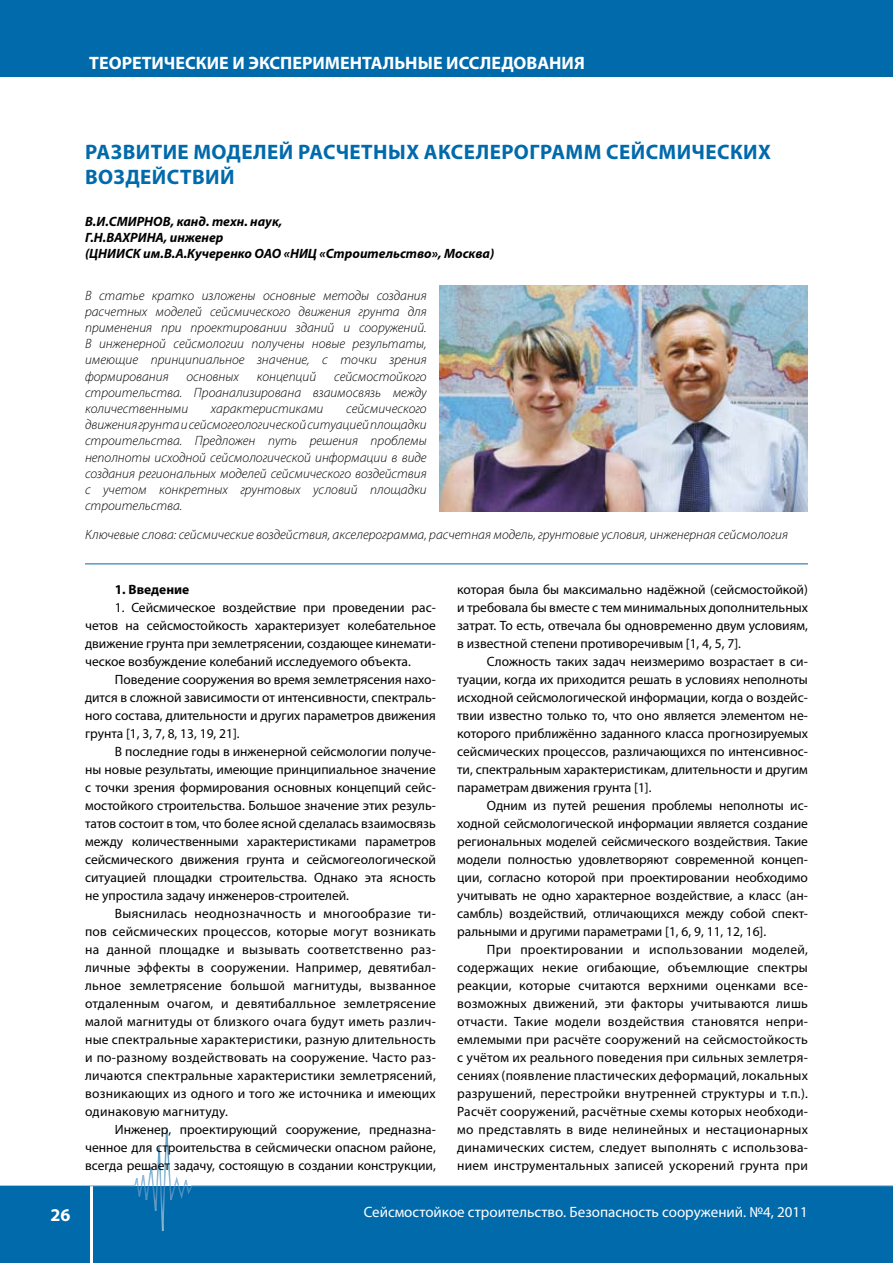
<style>
.page{position:relative;width:893px;height:1263px;background:#fff}
.page>*{position:absolute;margin:0;border:0;box-sizing:border-box;transform-origin:0 0}
.t1{font:700 21px "Myriad Pro";letter-spacing:.02em;color:#006aab}
.t2{font:700 18px "Myriad Pro";color:#fff}
.t3{font:15px "Myriad Pro";color:#fff}
.t4{font:13.5px "Myriad Pro";color:#000}
.t5{font:13.5px "Myriad Pro";letter-spacing:.02em;color:#000}
.t6{font:italic 300 13.5px/16.2px "Myriad Pro";color:#000;text-align:justify}
.t7{font:italic 700 13.5px/16.2px "Myriad Pro";color:#000}
.t8{font:700 13.5px "Myriad Pro";color:#000}
</style>
<div class="page">
<div style="left:0;top:0;width:893px;height:77px;background:#006aab"></div>
<div style="left:94px;top:1186px;width:799px;height:77px;background:#006aab"></div>
<svg style="left:0;top:1130px;width:893px;height:102px"></svg>
<div style="left:0;top:1186px;width:89px;height:77px;background:#006aab"></div>
<hr style="left:892px;top:1186px;width:1px;height:77px;background:#006aab">
<img style="left:439px;top:286px;width:369px;height:225px">
<hr style="left:85px;top:563px;width:723px;height:1px;background:#006aab">
<p class="t2" style="left:89px;top:51px;width:497px">ТЕОРЕТИЧЕСКИЕ И ЭКСПЕРИМЕНТАЛЬНЫЕ ИССЛЕДОВАНИЯ</p>
<p class="t1" style="left:85px;top:138px;width:14px">развитие</p>
<p class="t1" style="left:193px;top:138px;width:119px">МОДЕЛей расчетных</p>
<p class="t1" style="left:424px;top:138px;width:15px">акселерограмм</p>
<p class="t1" style="left:606px;top:138px;width:151px">СЕЙСМИЧЕСКих</p>
<p class="t1" style="left:85px;top:163px;width:148px">ВОЗДЕЙСТВИй</p>
<p class="t7" style="left:85px;top:212px;width:411px">В.И.СМИРНОВ, канд. техн. наук,<br>Г.Н.ВАХРИНА, инженер<br>(ЦНИИСК им.В.А.Кучеренко ОАО «НИЦ «Строительство», Москва)</p>
<p class="t6" style="left:85px;top:287px;width:343px">В статье кратко изложены основные методы создания расчетных моделей сейсмического движения грунта для применения при проектировании зданий и сооружений.<br>В инженерной сейсмологии получены новые результаты, имеющие принципиальное значение, с точки зрения формирования</p>
<p class="t6" style="left:85px;top:368px;width:343px;text-indent:249px">сейсмостойкого строительства. Проанализирована взаимосвязь между количественными</p>
<p class="t6" style="left:187px;top:368px;width:54px">основных</p>
<p class="t6" style="left:257px;top:368px;width:61px">концепций</p>
<p class="t6" style="left:85px;top:400px;width:343px;text-indent:261px">сейсмического движения грунта и сейсмогеологической ситуацией площадки строительства. Предложен путь решения проблемы неполноты исходной сейсмологической информации в виде создания региональных моделей сейсмического воздействия с учетом конкретных грунтовых условий площадки строительства.</p>
<p class="t6" style="left:85px;top:526px;width:704px">Ключевые слова: сейсмические воздействия, акселерограмма, расчетная модель, грунтовые условия, инженерная сейсмология</p>
<p class="t6" style="left:211px;top:400px;width:114px">характеристиками</p>
<p class="t8" style="left:115px;top:581px;width:76px">1. Введение</p>
<p class="t4" style="left:115px;top:599px;width:323px">1. Сейсмическое воздействие при проведении рас-</p>
<p class="t4" style="left:85px;top:617px;width:352px">четов на сейсмостойкость характеризует колебательное</p>
<p class="t4" style="left:85px;top:635px;width:352px">движение грунта при землетрясении, создающее кинемати-</p>
<p class="t4" style="left:85px;top:653px;width:327px">ческое возбуждение колебаний исследуемого объекта.</p>
<p class="t4" style="left:115px;top:671px;width:323px">Поведение сооружения во время землетрясения нахо-</p>
<p class="t4" style="left:85px;top:689px;width:352px">дится в сложной зависимости от интенсивности, спектраль-</p>
<p class="t4" style="left:85px;top:707px;width:352px">ного состава, длительности и других параметров движения</p>
<p class="t4" style="left:85px;top:725px;width:156px">грунта [1, 3, 7, 8, 13, 19, 21].</p>
<p class="t4" style="left:115px;top:743px;width:323px">В последние годы в инженерной сейсмологии получе-</p>
<p class="t4" style="left:85px;top:761px;width:352px">ны новые результаты, имеющие принципиальное значение</p>
<p class="t4" style="left:85px;top:779px;width:352px">с точки зрения формирования основных концепций сейс-</p>
<p class="t4" style="left:85px;top:797px;width:352px">мостойкого строительства. Большое значение этих резуль-</p>
<p class="t4" style="left:85px;top:815px;width:352px">татов состоит в том, что более ясной сделалась взаимосвязь</p>
<p class="t4" style="left:85px;top:833px;width:352px">между количественными характеристиками параметров</p>
<p class="t4" style="left:85px;top:851px;width:352px">сейсмического движения грунта и сейсмогеологической</p>
<p class="t4" style="left:85px;top:869px;width:352px">ситуацией площадки строительства. Однако эта ясность</p>
<p class="t4" style="left:85px;top:887px;width:266px">не упростила задачу инженеров-строителей.</p>
<p class="t5" style="left:115px;top:905px;width:323px">Выяснилась неоднозначность и многообразие ти-</p>
<p class="t5" style="left:85px;top:923px;width:352px">пов сейсмических процессов, которые могут возникать</p>
<p class="t5" style="left:85px;top:941px;width:352px">на данной площадке и вызывать соответственно раз-</p>
<p class="t5" style="left:85px;top:959px;width:352px">личные эффекты в сооружении. Например, девятибал-</p>
<p class="t5" style="left:85px;top:977px;width:352px">льное землетрясение большой магнитуды, вызванное</p>
<p class="t5" style="left:85px;top:995px;width:352px">отдаленным очагом, и девятибалльное землетрясение</p>
<p class="t5" style="left:85px;top:1013px;width:352px">малой магнитуды от близкого очага будут иметь различ-</p>
<p class="t5" style="left:85px;top:1031px;width:352px">ные спектральные характеристики, разную длительность</p>
<p class="t5" style="left:85px;top:1049px;width:352px">и по-разному воздействовать на сооружение. Часто раз-</p>
<p class="t5" style="left:85px;top:1067px;width:352px">личаются спектральные характеристики землетрясений,</p>
<p class="t5" style="left:85px;top:1085px;width:352px">возникающих из одного и того же источника и имеющих</p>
<p class="t5" style="left:85px;top:1103px;width:144px">одинаковую магнитуду.</p>
<p class="t4" style="left:115px;top:1121px;width:323px">Инженер, проектирующий сооружение, предназна-</p>
<p class="t4" style="left:85px;top:1139px;width:352px">ченное для строительства в сейсмически опасном районе,</p>
<p class="t4" style="left:85px;top:1157px;width:352px">всегда решает задачу, состоящую в создании конструкции,</p>
<p class="t4" style="left:457px;top:581px;width:352px">которая была бы максимально надёжной (сейсмостойкой)</p>
<p class="t4" style="left:457px;top:599px;width:352px">и требовала бы вместе с тем минимальных дополнительных</p>
<p class="t4" style="left:457px;top:617px;width:352px">затрат. То есть, отвечала бы одновременно двум условиям,</p>
<p class="t4" style="left:457px;top:635px;width:285px">в известной степени противоречивым [1, 4, 5, 7].</p>
<p class="t4" style="left:487px;top:653px;width:323px">Сложность таких задач неизмеримо возрастает в си-</p>
<p class="t4" style="left:457px;top:671px;width:352px">туации, когда их приходится решать в условиях неполноты</p>
<p class="t4" style="left:457px;top:689px;width:352px">исходной сейсмологической информации, когда о воздейс-</p>
<p class="t4" style="left:457px;top:707px;width:352px">твии известно только то, что оно является элементом не-</p>
<p class="t4" style="left:457px;top:725px;width:352px">которого приближённо заданного класса прогнозируемых</p>
<p class="t4" style="left:457px;top:743px;width:352px">сейсмических процессов, различающихся по интенсивнос-</p>
<p class="t4" style="left:457px;top:761px;width:352px">ти, спектральным характеристикам, длительности и другим</p>
<p class="t4" style="left:457px;top:779px;width:196px">параметрам движения грунта [1].</p>
<p class="t4" style="left:487px;top:797px;width:323px">Одним из путей решения проблемы неполноты ис-</p>
<p class="t4" style="left:457px;top:815px;width:352px">ходной сейсмологической информации является создание</p>
<p class="t4" style="left:457px;top:833px;width:352px">региональных моделей сейсмического воздействия. Такие</p>
<p class="t4" style="left:457px;top:851px;width:352px">модели полностью удовлетворяют современной концеп-</p>
<p class="t4" style="left:457px;top:869px;width:352px">ции, согласно которой при проектировании необходимо</p>
<p class="t4" style="left:457px;top:887px;width:352px">учитывать не одно характерное воздействие, а класс (ан-</p>
<p class="t4" style="left:457px;top:905px;width:352px">самбль) воздействий, отличающихся между собой спект-</p>
<p class="t4" style="left:457px;top:923px;width:311px">ральными и другими параметрами [1, 6, 9, 11, 12, 16].</p>
<p class="t5" style="left:487px;top:941px;width:323px">При проектировании и использовании моделей,</p>
<p class="t5" style="left:457px;top:959px;width:352px">содержащих некие огибающие, объемлющие спектры</p>
<p class="t5" style="left:457px;top:977px;width:352px">реакции, которые считаются верхними оценками все-</p>
<p class="t5" style="left:457px;top:995px;width:352px">возможных движений, эти факторы учитываются лишь</p>
<p class="t5" style="left:457px;top:1013px;width:352px">отчасти. Такие модели воздействия становятся непри-</p>
<p class="t5" style="left:457px;top:1031px;width:352px">емлемыми при расчёте сооружений на сейсмостойкость</p>
<p class="t5" style="left:457px;top:1049px;width:352px">с учётом их реального поведения при сильных землетря-</p>
<p class="t5" style="left:457px;top:1067px;width:352px">сениях (появление пластических деформаций, локальных</p>
<p class="t5" style="left:457px;top:1085px;width:352px">разрушений, перестройки внутренней структуры и т.п.).</p>
<p class="t5" style="left:457px;top:1103px;width:352px">Расчёт сооружений, расчётные схемы которых необходи-</p>
<p class="t5" style="left:457px;top:1121px;width:352px">мо представлять в виде нелинейных и нестационарных</p>
<p class="t5" style="left:457px;top:1139px;width:352px">динамических систем, следует выполнять с использова-</p>
<p class="t5" style="left:457px;top:1157px;width:352px">нием инструментальных записей ускорений грунта при</p>
<p class="t2" style="left:51px;top:1203px;width:21px">26</p>
<p class="t3" style="left:364px;top:1202px;width:446px">Сейсмостойкое строительство. Безопасность сооружений. №4, 2011</p>
</div>
